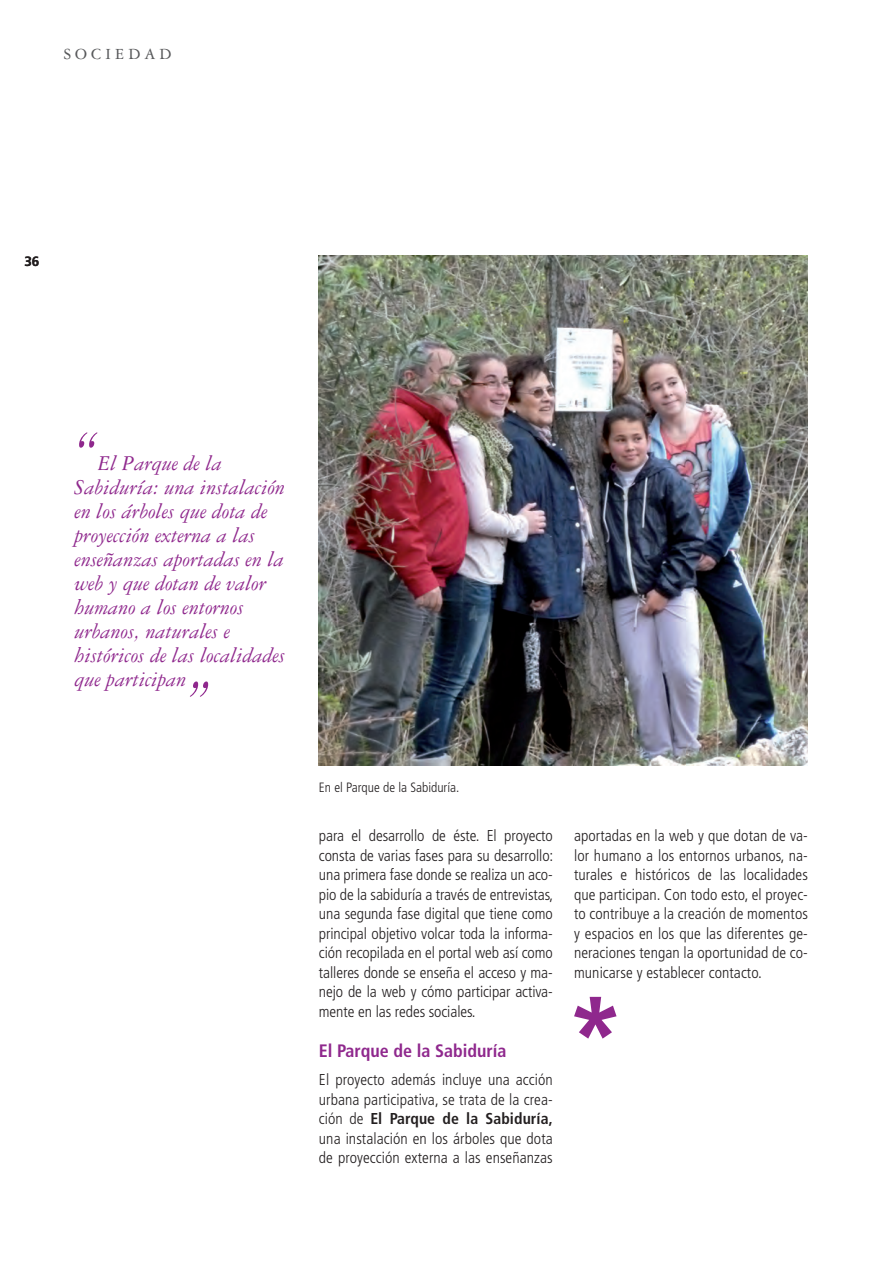
<style>
.page{position:relative;width:893px;height:1263px;background:#fff}
.page>*{position:absolute;margin:0;border:0;box-sizing:border-box;transform-origin:0 0}
.DESTACADOS{font:italic 60px "Garamond Three";color:#8f288d}
.DESTACADOS-2{font:italic 22.5px/24px "Garamond Three";color:#8f288d}
.LADILLO_minuscula{font:700 condensed 18px "Frutiger";color:#8f288d}
.t1{font:16.5px "Garamond Three";letter-spacing:.25em;color:#57585a}
.TEXTO{font:300 condensed 15.75px/19.5px "Frutiger";letter-spacing:.005em;color:#231f20;text-align:justify}
.PIE_DE_FOTO{font:300 condensed 13.5px "Frutiger";color:#231f20}
.t2{font:700 13.5px "Frutiger";color:#231f20}
.s1{font-weight:700}
</style>
<div class="page">
<img style="left:319px;top:255px;width:489px;height:510px">
<svg style="left:574px;top:997px;width:42px;height:41px"></svg>
<p class="t1" style="left:64px;top:45px;width:109px">SOCIEDAD</p>
<p class="t2" style="left:24px;top:253px;width:17px">36</p>
<p class="DESTACADOS" style="left:74px;top:420px;width:25px">“</p>
<p class="DESTACADOS-2" style="left:74px;top:451px;width:212px;text-indent:23px">El Parque de la<br>Sabiduría: una instalación en los árboles que dota de proyección externa a las enseñanzas aportadas en la web y que dotan de valor humano a los entornos urbanos, naturales e históricos de las localidades que participan</p>
<p class="DESTACADOS" style="left:186px;top:669px;width:25px">”</p>
<p class="PIE_DE_FOTO" style="left:319px;top:779px;width:142px">En el Parque de la Sabiduría.</p>
<p class="TEXTO" style="left:319px;top:826px;width:236px">para el desarrollo de éste. El proyecto consta de varias fases para su desarrollo: una primera fase donde se realiza un aco&shy;pio de la sabiduría a través de entrevistas, una segunda fase digital que tiene como principal objetivo volcar toda la informa&shy;ción recopilada en el portal web así como talleres donde se enseña el acceso y ma&shy;nejo de la web y cómo participar activa&shy;mente en las redes sociales.</p>
<p class="LADILLO_minuscula" style="left:319px;top:1040px;width:189px">El Parque de la Sabiduría</p>
<p class="TEXTO" style="left:319px;top:1070px;width:235px">El proyecto además incluye una acción urbana participativa, se trata de la crea&shy;ción de <span class="s1">El Parque de la Sabiduría, </span>una instalación en los árboles que dota de proyección externa a las enseñanzas</p>
<p class="TEXTO" style="left:574px;top:826px;width:235px">aportadas en la web y que dotan de va&shy;lor humano a los entornos urbanos, na&shy;turales e históricos de las localidades que participan. Con todo esto, el proyec&shy;to contribuye a la creación de momentos y espacios en los que las diferentes ge&shy;neraciones tengan la oportunidad de co&shy;municarse y establecer contacto.</p>
</div>
